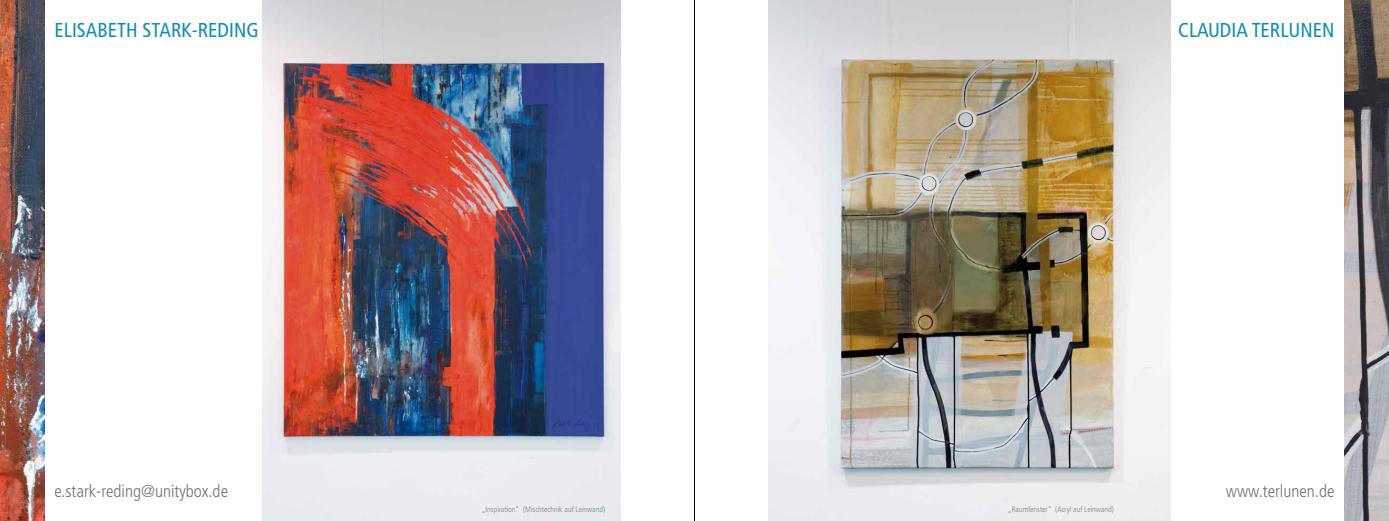
<style>
.page{position:relative;width:1389px;height:521px;background:#fff}
.page>*{position:absolute;margin:0;border:0;box-sizing:border-box;transform-origin:0 0}
.t1{font:condensed 20.12px "Frutiger";color:#128daf}
.t2{font:300 condensed 17.32px "Frutiger";color:#707172}
.t3{font:300 condensed 7.88px "Frutiger";color:#808183}
</style>
<div class="page">
<hr style="left:694px;top:0;width:1px;height:521px;background:#000">
<img style="left:769px;top:0;width:402px;height:521px">
<img style="left:1344px;top:0;width:45px;height:521px">
<img style="left:263px;top:0;width:357px;height:521px">
<img style="left:0;top:0;width:45px;height:521px">
<h1 class="t1" style="left:55px;top:19px;width:206px">ELISABETH STARK-REDING</h1>
<h2 class="t2" style="left:55px;top:481px;width:175px">e.stark-reding@unitybox.de</h2>
<p class="t3" style="left:482px;top:505px;width:125px">„Inspiration“ (Mischtechnik auf Leinwand)</p>
<h1 class="t1" style="left:1178px;top:19px;width:158px">CLAUDIA TERLUNEN</h1>
<p class="t3" style="left:1008px;top:505px;width:107px">„Raumfenster“ (Acryl auf Leinwand)</p>
<h2 class="t2" style="left:1226px;top:481px;width:110px">www.terlunen.de</h2>
</div>
